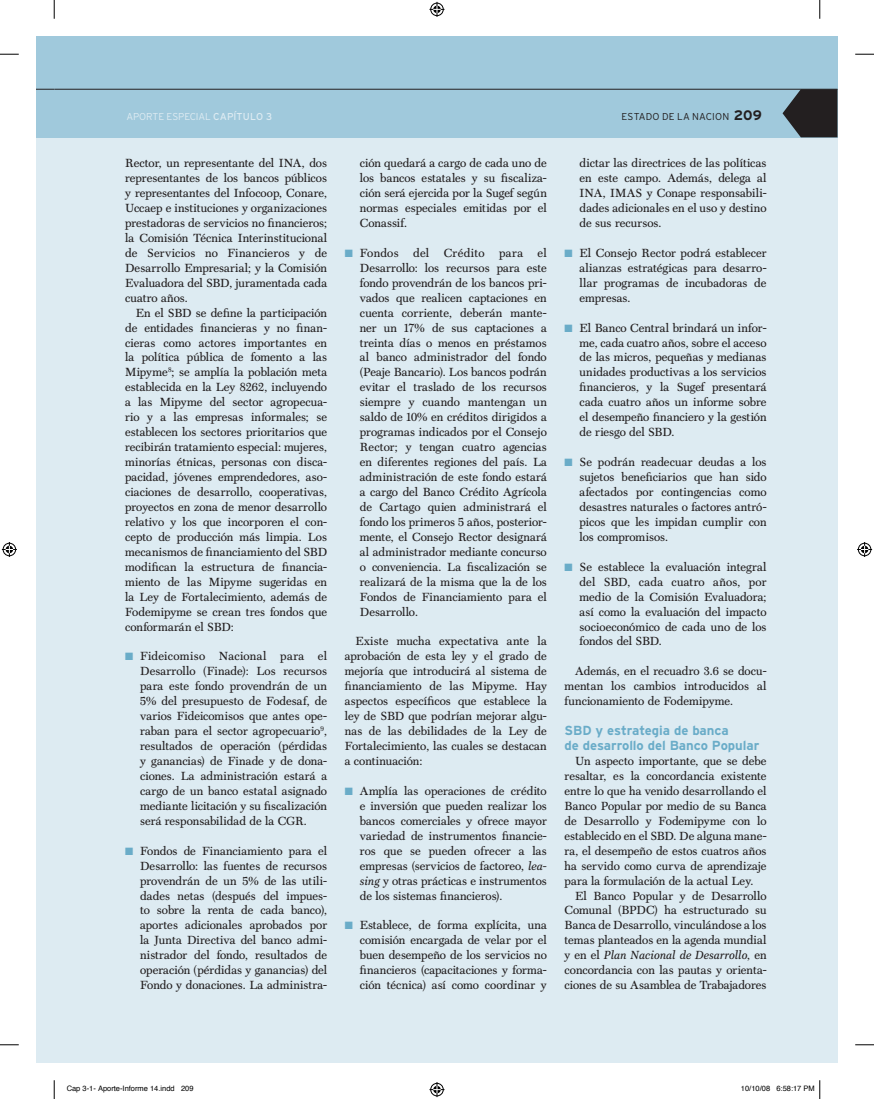
<style>
.page{position:relative;width:874px;height:1099px;background:#fff}
.page>*{position:absolute;margin:0;border:0;box-sizing:border-box;transform-origin:0 0}
.t1{font:700 13.12px/14.9px "Interstate";letter-spacing:-.005em;color:#6aacc8}
.t2{font:11.88px/15px "Scotch Text";color:#231f20;text-align:justify}
.t3{font:300 10px "Interstate";letter-spacing:-.015em;color:#ddebf2}
.t4{font:300 10px "Interstate";letter-spacing:.015em;color:#231f20}
.t5{font:7.5px "Helvetica";color:#000}
.s1{font-weight:400}
.s2{font-weight:700;font-size:13.75px}
.s3{color:#6aacc8}
.s4{font-style:italic}
</style>
<div class="page">
<div style="left:36px;top:36px;width:18px;height:1026px;background:#ddebf2"></div>
<div style="left:36px;top:36px;width:18px;height:102px;background:#a0c9dc"></div>
<svg style="left:36px;top:89px;width:18px;height:1px"></svg>
<div style="left:54px;top:36px;width:783px;height:1026px;background:#ddebf2"></div>
<div style="left:54px;top:36px;width:783px;height:102px;background:#a0c9dc"></div>
<hr style="left:54px;top:89px;width:783px;height:1px;background:#231f20">
<svg style="left:782px;top:89px;width:55px;height:48px"></svg>
<svg style="left:0;top:53px;width:19px;height:2px"></svg>
<svg style="left:855px;top:53px;width:18px;height:2px"></svg>
<svg style="left:0;top:1044px;width:19px;height:1px"></svg>
<svg style="left:855px;top:1044px;width:18px;height:1px"></svg>
<svg style="left:53px;top:0;width:2px;height:19px"></svg>
<svg style="left:53px;top:1080px;width:2px;height:18px"></svg>
<svg style="left:819px;top:0;width:1px;height:19px"></svg>
<svg style="left:429px;top:2px;width:15px;height:15px"></svg>
<svg style="left:429px;top:1082px;width:15px;height:14px"></svg>
<svg style="left:2px;top:542px;width:15px;height:15px"></svg>
<svg style="left:857px;top:542px;width:14px;height:15px"></svg>
<svg style="left:819px;top:1080px;width:1px;height:18px"></svg>
<p class="t3" style="left:126px;top:111px;width:147px">APORTE ESPECIAL <span class="s1">CAPÍTULO 3</span></p>
<p class="t4" style="left:621px;top:111px;width:142px">ESTADO DE LA NACION <span class="s2">209</span></p>
<p class="t2" style="left:125px;top:156px;width:203px">Rector, un representante del INA, dos representantes de los bancos públicos y representantes del Infocoop, Conare, Uccaep e instituciones y organizaciones prestadoras de servicios no financieros; la Comisión Técnica Interinstitucional de Servicios no Financieros y de Desarrollo Empresarial; y la Comisión Evaluadora del SBD, juramentada cada cuatro años.</p>
<p class="t2" style="left:125px;top:305px;width:203px;text-indent:11px">En el SBD se define la participación de entidades financieras y no finan&shy;cieras como actores importantes en la política pública de fomento a las Mipyme<sup>8</sup>; se amplía la población meta establecida en la Ley 8262, incluyendo a las Mipyme del sector agropecua&shy;rio y a las empresas informales; se establecen los sectores prioritarios que recibirán tratamiento especial: mujeres, minorías étnicas, personas con disca&shy;pacidad, jóvenes emprendedores, aso&shy;ciaciones de desarrollo, cooperativas, proyectos en zona de menor desarrollo relativo y los que incorporen el con&shy;cepto de producción más limpia. Los mecanismos de financiamiento del SBD modifican la estructura de financia&shy;miento de las Mipyme sugeridas en la Ley de Fortalecimiento, además de Fodemipyme se crean tres fondos que conformarán el SBD:</p>
<p class="t2" style="left:140px;top:648px;width:188px;text-indent:-15px"><span class="s3">■</span> Fideicomiso Nacional para el Desarrollo (Finade): Los recursos para este fondo provendrán de un 5% del presupuesto de Fodesaf, de varios Fideicomisos que antes ope&shy;raban para el sector agropecuario<sup>9</sup>, resultados de operación (pérdidas y ganancias) de Finade y de dona&shy;ciones. La administración estará a cargo de un banco estatal asignado mediante licitación y su fiscalización será responsabilidad de la CGR.</p>
<p class="t2" style="left:140px;top:843px;width:188px;text-indent:-15px"><span class="s3">■</span> Fondos de Financiamiento para el Desarrollo: las fuentes de recursos provendrán de un 5% de las utili&shy;dades netas (después del impues&shy;to sobre la renta de cada banco), aportes adicionales aprobados por la Junta Directiva del banco admi&shy;nistrador del fondo, resultados de operación (pérdidas y ganancias) del Fondo y donaciones. La administra-</p>
<p class="t2" style="left:579px;top:156px;width:188px">dictar las directrices de las políticas en este campo. Además, delega al INA, IMAS y Conape responsabili&shy;dades adicionales en el uso y destino de sus recursos.</p>
<p class="t2" style="left:579px;top:245px;width:188px;text-indent:-15px"><span class="s3">■</span> El Consejo Rector podrá establecer alianzas estratégicas para desarro&shy;llar programas de incubadoras de empresas.</p>
<p class="t2" style="left:579px;top:320px;width:188px;text-indent:-15px"><span class="s3">■</span> El Banco Central brindará un infor&shy;me, cada cuatro años, sobre el acceso de las micros, pequeñas y medianas unidades productivas a los servicios financieros, y la Sugef presentará cada cuatro años un informe sobre el desempeño financiero y la gestión de riesgo del SBD.</p>
<p class="t2" style="left:579px;top:454px;width:188px;text-indent:-15px"><span class="s3">■</span> Se podrán readecuar deudas a los sujetos beneficiarios que han sido afectados por contingencias como desastres naturales o factores antró&shy;picos que les impidan cumplir con los compromisos.</p>
<p class="t2" style="left:579px;top:559px;width:188px;text-indent:-15px"><span class="s3">■</span> Se establece la evaluación integral del SBD, cada cuatro años, por medio de la Comisión Evaluadora; así como la evaluación del impacto socioeconómico de cada uno de los fondos del SBD.</p>
<p class="t2" style="left:564px;top:663px;width:203px;text-indent:11px">Además, en el recuadro 3.6 se docu&shy;mentan los cambios introducidos al funcionamiento de Fodemipyme.</p>
<p class="t1" style="left:564px;top:723px;width:196px">SBD y estrategia de banca<br>de desarrollo del Banco Popular</p>
<p class="t2" style="left:564px;top:753px;width:203px;text-indent:11px">Un aspecto importante, que se debe resaltar, es la concordancia existente entre lo que ha venido desarrollando el Banco Popular por medio de su Banca de Desarrollo y Fodemipyme con lo establecido en el SBD. De alguna mane&shy;ra, el desempeño de estos cuatros años ha servido como curva de aprendizaje para la formulación de la actual Ley.</p>
<p class="t2" style="left:564px;top:887px;width:203px;text-indent:11px">El Banco Popular y de Desarrollo Comunal (BPDC) ha estructurado su Banca de Desarrollo, vinculándose a los temas planteados en la agenda mundial y en el <span class="s4">Plan Nacional de Desarrollo</span>, en concordancia con las pautas y orienta&shy;ciones de su Asamblea de Trabajadores</p>
<p class="t2" style="left:360px;top:156px;width:188px">ción quedará a cargo de cada uno de los bancos estatales y su fiscaliza&shy;ción será ejercida por la Sugef según normas especiales emitidas por el Conassif.</p>
<p class="t2" style="left:360px;top:245px;width:188px;text-indent:-15px"><span class="s3">■</span> Fondos del Crédito para el Desarrollo: los recursos para este fondo provendrán de los bancos pri&shy;vados que realicen captaciones en cuenta corriente, deberán mante&shy;ner un 17% de sus captaciones a treinta días o menos en préstamos al banco administrador del fondo (Peaje Bancario). Los bancos podrán evitar el traslado de los recursos siempre y cuando mantengan un saldo de 10% en créditos dirigidos a programas indicados por el Consejo Rector; y tengan cuatro agencias en diferentes regiones del país. La administración de este fondo estará a cargo del Banco Crédito Agrícola de Cartago quien administrará el fondo los primeros 5 años, posterior&shy;mente, el Consejo Rector designará al administrador mediante concurso o conveniencia. La fiscalización se realizará de la misma que la de los Fondos de Financiamiento para el Desarrollo.</p>
<p class="t2" style="left:345px;top:634px;width:203px;text-indent:11px">Existe mucha expectativa ante la aprobación de esta ley y el grado de mejoría que introducirá al sistema de financiamiento de las Mipyme. Hay aspectos específicos que establece la ley de SBD que podrían mejorar algu&shy;nas de las debilidades de la Ley de Fortalecimiento, las cuales se destacan a continuación:</p>
<p class="t2" style="left:360px;top:783px;width:188px;text-indent:-15px"><span class="s3">■</span> Amplía las operaciones de crédito e inversión que pueden realizar los bancos comerciales y ofrece mayor variedad de instrumentos financie&shy;ros que se pueden ofrecer a las empresas (servicios de factoreo, <span class="s4">lea&shy;sing</span> y otras prácticas e instrumentos de los sistemas financieros).</p>
<p class="t2" style="left:360px;top:917px;width:188px;text-indent:-15px"><span class="s3">■</span> Establece, de forma explícita, una comisión encargada de velar por el buen desempeño de los servicios no financieros (capacitaciones y forma&shy;ción técnica) así como coordinar y</p>
<p class="t5" style="left:67px;top:1082px;width:128px">Cap 3-1- Aporte-Informe 14.indd 209</p>
<p class="t5" style="left:740px;top:1082px;width:75px">10/10/08 6:58:17 PM</p>
</div>
